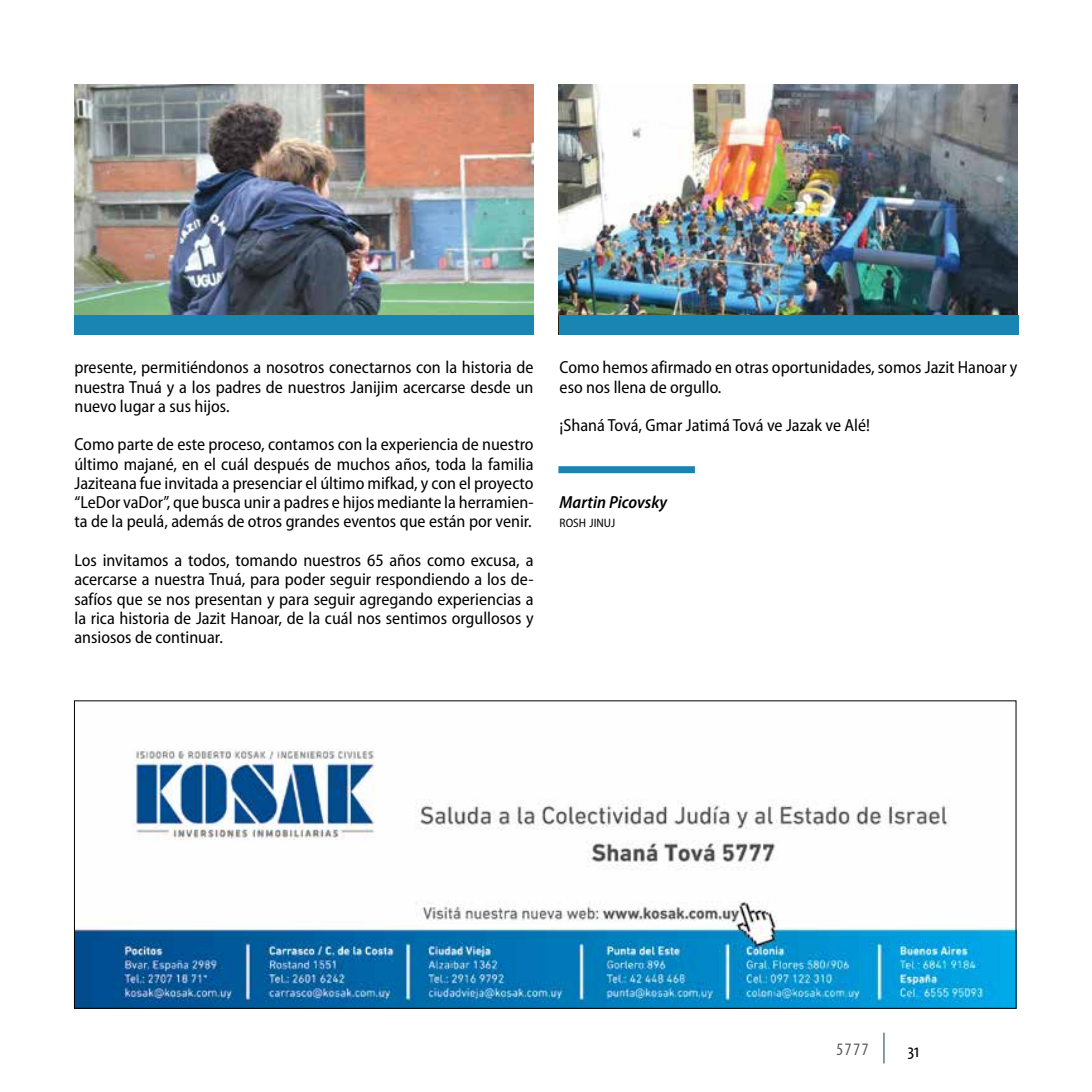
<style>
.page{position:relative;width:1092px;height:1092px;background:#fff}
.page>*{position:absolute;margin:0;border:0;box-sizing:border-box;transform-origin:0 0}
.t1{font:condensed 19.25px "Myriad Pro";color:#000}
.t2{font:semi-condensed 17.5px/19.2px "Myriad Pro";color:#000;text-align:justify}
.t3{font:italic 600 semi-condensed 17.5px "Myriad Pro";color:#000}
.t4{font:condensed 17.5px "Myriad Pro";color:#58595b}
.t5{font:semi-condensed 12.25px "Myriad Pro";color:#000}
</style>
<div class="page">
<hr style="left:883px;top:1032px;width:1px;height:31px;background:#0b3a5d">
<img style="left:76px;top:749px;width:938px;height:257px">
<img style="left:74px;top:84px;width:459px;height:231px">
<img style="left:558px;top:84px;width:459px;height:251px">
<div style="left:74px;top:315px;width:459px;height:20px;background:#1885b2"></div>
<div style="left:559px;top:315px;width:459px;height:20px;background:#1885b2"></div>
<div style="left:558px;top:466px;width:136px;height:7px;background:#1885b2"></div>
<p class="t2" style="left:74px;top:357px;width:460px">presente, permitiéndonos a nosotros conectarnos con la historia de nuestra Tnuá y a los padres de nuestros Janijim acercarse desde un nuevo lugar a sus hijos.</p>
<p class="t2" style="left:74px;top:434px;width:460px">Como parte de este proceso, contamos con la experiencia de nuestro último majané, en el cuál después de muchos años, toda la familia Jaziteana fue invitada a presenciar el último mifkad, y con el proyecto “LeDor vaDor”, que busca unir a padres e hijos mediante la herramien&shy;ta de la peulá, además de otros grandes eventos que están por venir.</p>
<p class="t2" style="left:74px;top:550px;width:460px">Los invitamos a todos, tomando nuestros 65 años como excusa, a acercarse a nuestra Tnuá, para poder seguir respondiendo a los de&shy;safíos que se nos presentan y para seguir agregando experiencias a la rica historia de Jazit Hanoar, de la cuál nos sentimos orgullosos y ansiosos de continuar.</p>
<p class="t2" style="left:559px;top:357px;width:459px">Como hemos afirmado en otras oportunidades, somos Jazit Hanoar y eso nos llena de orgullo.</p>
<p class="t2" style="left:559px;top:415px;width:312px">¡Shaná Tová, Gmar Jatimá Tová ve Jazak ve Alé!</p>
<p class="t3" style="left:559px;top:491px;width:109px">Martin Picovsky</p>
<p class="t5" style="left:559px;top:516px;width:57px">ROSH JINUJ</p>
<p class="t4" style="left:836px;top:1038px;width:34px">5777</p>
<p class="t1" style="left:907px;top:1038px;width:13px">31</p>
</div>
